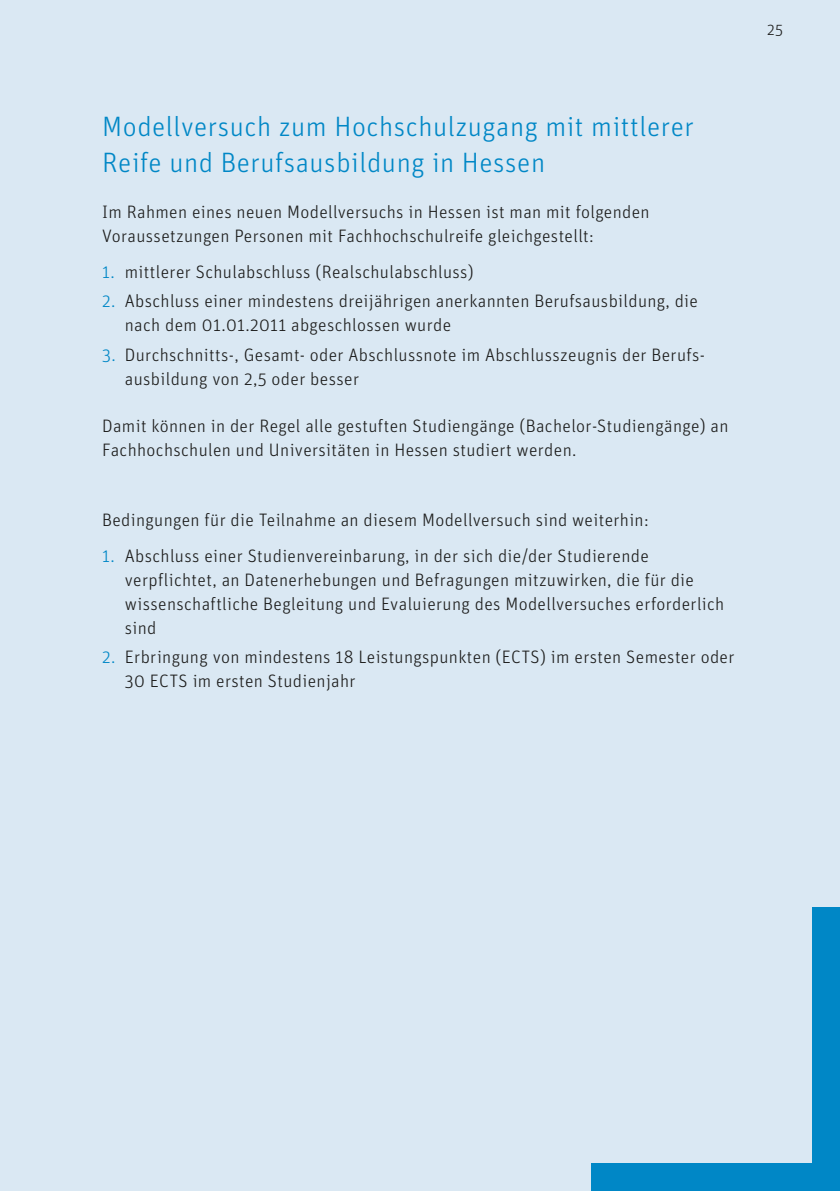
<style>
.page{position:relative;width:840px;height:1191px;background:#fff}
.page>*{position:absolute;margin:0;border:0;box-sizing:border-box;transform-origin:0 0}
.t1{font:300 28px/36px "Unit OT";letter-spacing:.02em;color:#0087c6}
.t2{font:300 18px/24px "Unit OT";letter-spacing:.02em;color:#1c1c1b}
.t3{font:300 16px "Unit OT";color:#1c1c1b}
.s1{color:#0087c6}
</style>
<div class="page">
<div style="left:0;top:0;width:839px;height:1191px;background:#dae8f3"></div>
<div style="left:591px;top:1163px;width:248px;height:28px;background:#0087c6"></div>
<div style="left:811px;top:907px;width:28px;height:284px;background:#0087c6"></div>
<h1 class="t1" style="left:102px;top:108px;width:593px">Modellversuch zum Hochschulzugang mit mittlerer<br>Reife und Berufsausbildung in Hessen</h1>
<p class="t2" style="left:102px;top:200px;width:548px">Im Rahmen eines neuen Modellversuchs in Hessen ist man mit folgenden<br>Voraussetzungen Personen mit Fachhochschulreife gleichgestellt:</p>
<p class="t2" style="left:102px;top:259px;width:373px"><span class="s1">1.</span> mittlerer Schulabschluss (Realschulabschluss)</p>
<p class="t2" style="left:125px;top:289px;width:574px;text-indent:-23px"><span class="s1">2.</span> Abschluss einer mindestens dreijährigen anerkannten Berufsausbildung, die nach dem 01.01.2011 abgeschlossen wurde</p>
<p class="t2" style="left:125px;top:343px;width:581px;text-indent:-23px"><span class="s1">3.</span> Durchschnitts-, Gesamt- oder Abschlussnote im Abschlusszeugnis der Berufs&shy;ausbildung von 2,5 oder besser</p>
<p class="t2" style="left:102px;top:413px;width:627px">Damit können in der Regel alle gestuften Studiengänge (Bachelor-Studiengänge) an<br>Fachhochschulen und Universitäten in Hessen studiert werden.</p>
<p class="t2" style="left:102px;top:508px;width:547px">Bedingungen für die Teilnahme an diesem Modellversuch sind weiterhin:</p>
<p class="t2" style="left:125px;top:543px;width:600px;text-indent:-23px"><span class="s1">1.</span> Abschluss einer Studienvereinbarung, in der sich die/der Studierende verpflichtet, an Datenerhebungen und Befragungen mitzuwirken, die für die wissenschaftliche Begleitung und Evaluierung des Modellversuches erforderlich sind</p>
<p class="t2" style="left:125px;top:645px;width:610px;text-indent:-23px"><span class="s1">2.</span> Erbringung von mindestens 18 Leistungspunkten (ECTS) im ersten Semester oder<br>30 ECTS im ersten Studienjahr</p>
<p class="t3" style="left:766px;top:20px;width:17px">25</p>
</div>
